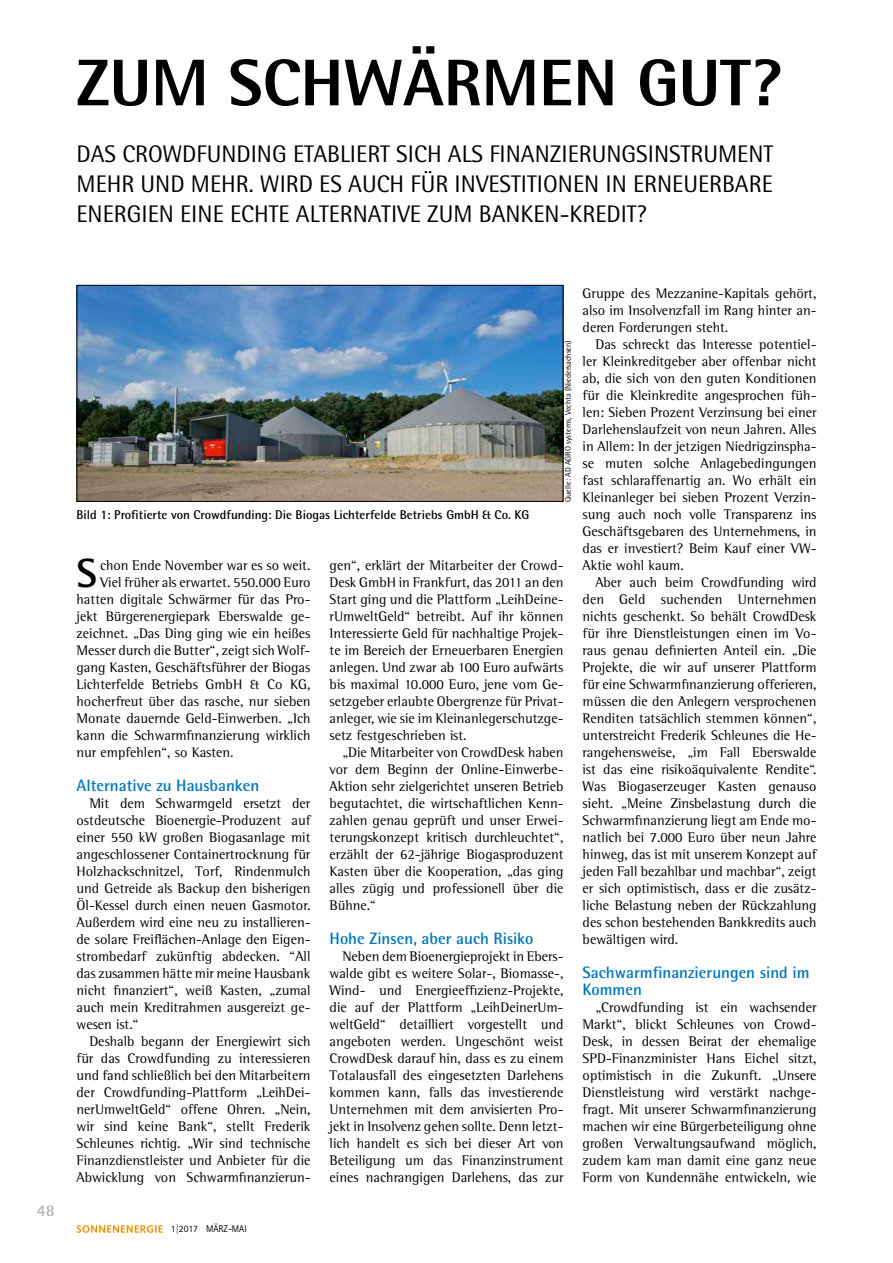
<style>
.page{position:relative;width:893px;height:1263px;background:#fff}
.page>*{position:absolute;margin:0;border:0;box-sizing:border-box;transform-origin:0 0}
.t1{font:800 66px "Rotis Semi Sans Std";color:#000}
.t2{font:700 40.8px "Rotis Semi Sans Std";color:#000}
.t3{font:24px/30px "Rotis Semi Sans Std";color:#000;text-align:justify}
.t4{font:700 16.5px/17px "Rotis Semi Sans Std";color:#0076bd}
.t5{font:700 16.5px "Rotis Semi Sans Std";color:#b1b3b4}
.t6{font:14.25px/17px "Rotis Semi Serif Std";color:#000;text-align:justify}
.t7{font:700 12.75px "Rotis Semi Sans Std";color:#000}
.t8{font:9.75px "Rotis Sans Serif Std";color:#000}
.t9{font:8.25px "Rotis Semi Sans Std";color:#000}
</style>
<div class="page">
<svg style="left:77px;top:1225px;width:86px;height:8px"></svg>
<img style="left:79px;top:287px;width:482px;height:213px">
<div style="left:77px;top:285px;width:486px;height:217px;border:1px solid #000"></div>
<h1 class="t1" style="left:77px;top:41px;width:706px">ZUM SCHWÄRMEN GUT?</h1>
<h3 class="t3" style="left:77px;top:138px;width:698px">DAS CROWDFUNDING ETABLIERT SICH ALS FINANZIERUNGSINSTRUMENT MEHR UND MEHR. WIRD ES AUCH FÜR INVESTITIONEN IN ERNEUERBARE ENERGIEN EINE ECHTE ALTERNATIVE ZUM BANKEN-KREDIT?</h3>
<p class="t5" style="left:37px;top:1200px;width:19px">48</p>
<p class="t7" style="left:76px;top:507px;width:454px">Bild 1: Profitierte von Crowdfunding: Die Biogas Lichterfelde Betriebs GmbH &amp; Co. KG</p>
<p class="t9" style="left:563px;top:502px;width:163px;rotate:-90deg">Quelle: AD AGRO systems, Vechta (Niedersachsen)</p>
<h2 class="t2" style="left:77px;top:548px;width:22px">S</h2>
<p class="t6" style="left:100px;top:556px;width:212px">chon Ende November war es so weit.</p>
<p class="t6" style="left:100px;top:573px;width:212px">Viel früher als erwartet. 550.000 Euro</p>
<p class="t6" style="left:77px;top:590px;width:235px">hatten digitale Schwärmer für das Pro-</p>
<p class="t6" style="left:77px;top:608px;width:235px">jekt Bürgerenergiepark Eberswalde ge-</p>
<p class="t6" style="left:77px;top:625px;width:235px">zeichnet. „Das Ding ging wie ein heißes</p>
<p class="t6" style="left:77px;top:642px;width:235px">Messer durch die Butter“, zeigt sich Wolf-</p>
<p class="t6" style="left:77px;top:659px;width:235px">gang Kasten, Geschäftsführer der Biogas</p>
<p class="t6" style="left:77px;top:676px;width:235px">Lichterfelde Betriebs GmbH &amp; Co KG,</p>
<p class="t6" style="left:77px;top:693px;width:235px">hocherfreut über das rasche, nur sieben</p>
<p class="t6" style="left:77px;top:710px;width:235px">Monate dauernde Geld-Einwerben. „Ich</p>
<p class="t6" style="left:77px;top:727px;width:235px">kann die Schwarmfinanzierung wirklich</p>
<p class="t6" style="left:77px;top:744px;width:159px">nur empfehlen“, so Kasten.</p>
<p class="t4" style="left:77px;top:777px;width:184px">Alternative zu Hausbanken</p>
<p class="t6" style="left:77px;top:795px;width:235px;text-indent:13px">Mit dem Schwarmgeld ersetzt der ostdeutsche Bioenergie-Produzent auf einer 550 kW großen Biogasanlage mit angeschlossener Containertrocknung für Holzhackschnitzel, Torf, Rindenmulch und Getreide als Backup den bisherigen Öl-Kessel durch einen neuen Gasmotor.<br>Außerdem wird eine neu zu installieren&shy;de solare Freiflächen-Anlage den Eigen&shy;strombedarf zukünftig abdecken. “All das zusammen hätte mir meine Hausbank nicht finanziert“, weiß Kasten, „zumal auch mein Kreditrahmen ausgereizt ge&shy;wesen ist.“</p>
<p class="t6" style="left:77px;top:1033px;width:235px;text-indent:13px">Deshalb begann der Energiewirt sich für das Crowdfunding zu interessieren und fand schließlich bei den Mitarbeitern der Crowdfunding-Plattform „LeihDei&shy;nerUmweltGeld“ offene Ohren. „Nein, wir sind keine Bank“, stellt Frederik Schleunes richtig. „Wir sind technische Finanzdienstleister und Anbieter für die Abwicklung von Schwarmfinanzierun-</p>
<p class="t6" style="left:330px;top:557px;width:235px">gen“, erklärt der Mitarbeiter der Crowd-Desk GmbH in Frankfurt, das 2011 an den Start ging und die Plattform „LeihDeine&shy;rUmweltGeld“ betreibt. Auf ihr können Interessierte Geld für nachhaltige Projek&shy;te im Bereich der Erneuerbaren Energien anlegen. Und zwar ab 100 Euro aufwärts bis maximal 10.000 Euro, jene vom Ge&shy;setzgeber erlaubte Obergrenze für Privat&shy;anleger, wie sie im Kleinanlegerschutzge&shy;setz festgeschrieben ist.</p>
<p class="t6" style="left:330px;top:744px;width:235px;text-indent:13px">„Die Mitarbeiter von CrowdDesk haben vor dem Beginn der Online-Einwerbe-Aktion sehr zielgerichtet unseren Betrieb begutachtet, die wirtschaftlichen Kenn&shy;zahlen genau geprüft und unser Erwei&shy;terungskonzept kritisch durchleuchtet“, erzählt der 62-jährige Biogasproduzent Kasten über die Kooperation, „das ging alles zügig und professionell über die Bühne.“</p>
<p class="t4" style="left:330px;top:930px;width:205px">Hohe Zinsen, aber auch Risiko</p>
<p class="t6" style="left:330px;top:948px;width:235px;text-indent:13px">Neben dem Bioenergieprojekt in Ebers&shy;walde gibt es weitere Solar-, Biomasse-, Wind- und Energieeffizienz-Projekte, die auf der Plattform „LeihDeinerUm&shy;weltGeld“ detailliert vorgestellt und angeboten werden. Ungeschönt weist CrowdDesk darauf hin, dass es zu einem Totalausfall des eingesetzten Darlehens kommen kann, falls das investierende Unternehmen mit dem anvisierten Pro&shy;jekt in Insolvenz gehen sollte. Denn letzt&shy;lich handelt es sich bei dieser Art von Beteiligung um das Finanzinstrument eines nachrangigen Darlehens, das zur</p>
<p class="t6" style="left:583px;top:284px;width:235px">Gruppe des Mezzanine-Kapitals gehört, also im Insolvenzfall im Rang hinter an&shy;deren Forderungen steht.</p>
<p class="t6" style="left:583px;top:335px;width:235px;text-indent:13px">Das schreckt das Interesse potentiel&shy;ler Kleinkreditgeber aber offenbar nicht ab, die sich von den guten Konditionen für die Kleinkredite angesprochen füh&shy;len: Sieben Prozent Verzinsung bei einer Darlehenslaufzeit von neun Jahren. Alles in Allem: In der jetzigen Niedrigzinspha&shy;se muten solche Anlagebedingungen fast schlaraffenartig an. Wo erhält ein Kleinanleger bei sieben Prozent Verzin&shy;sung auch noch volle Transparenz ins Geschäftsgebaren des Unternehmens, in das er investiert? Beim Kauf einer VW-Aktie wohl kaum.</p>
<p class="t6" style="left:583px;top:574px;width:235px;text-indent:13px">Aber auch beim Crowdfunding wird den Geld suchenden Unternehmen nichts geschenkt. So behält CrowdDesk für ihre Dienstleistungen einen im Vo&shy;raus genau definierten Anteil ein. „Die Projekte, die wir auf unserer Plattform für eine Schwarmfinanzierung offerieren, müssen die den Anlegern versprochenen Renditen tatsächlich stemmen können“, unterstreicht Frederik Schleunes die He&shy;rangehensweise, „im Fall Eberswalde ist das eine risikoäquivalente Rendite“.<br>Was Biogaserzeuger Kasten genauso sieht. „Meine Zinsbelastung durch die Schwarmfinanzierung liegt am Ende mo&shy;natlich bei 7.000 Euro über neun Jahre hinweg, das ist mit unserem Konzept auf jeden Fall bezahlbar und machbar“, zeigt er sich optimistisch, dass er die zusätz&shy;liche Belastung neben der Rückzahlung des schon bestehenden Bankkredits auch bewältigen wird.</p>
<p class="t4" style="left:583px;top:964px;width:228px">Sachwarmfinanzierungen sind im<br>Kommen</p>
<p class="t6" style="left:583px;top:999px;width:235px;text-indent:13px">„Crowdfunding ist ein wachsender Markt“, blickt Schleunes von Crowd-Desk, in dessen Beirat der ehemalige SPD-Finanzminister Hans Eichel sitzt, optimistisch in die Zukunft. „Unsere Dienstleistung wird verstärkt nachge&shy;fragt. Mit unserer Schwarmfinanzierung machen wir eine Bürgerbeteiligung ohne großen Verwaltungsaufwand möglich, zudem kam man damit eine ganz neue Form von Kundennähe entwickeln, wie</p>
<p class="t8" style="left:171px;top:1223px;width:77px">1|2017 MÄRZ-MAI</p>
</div>
